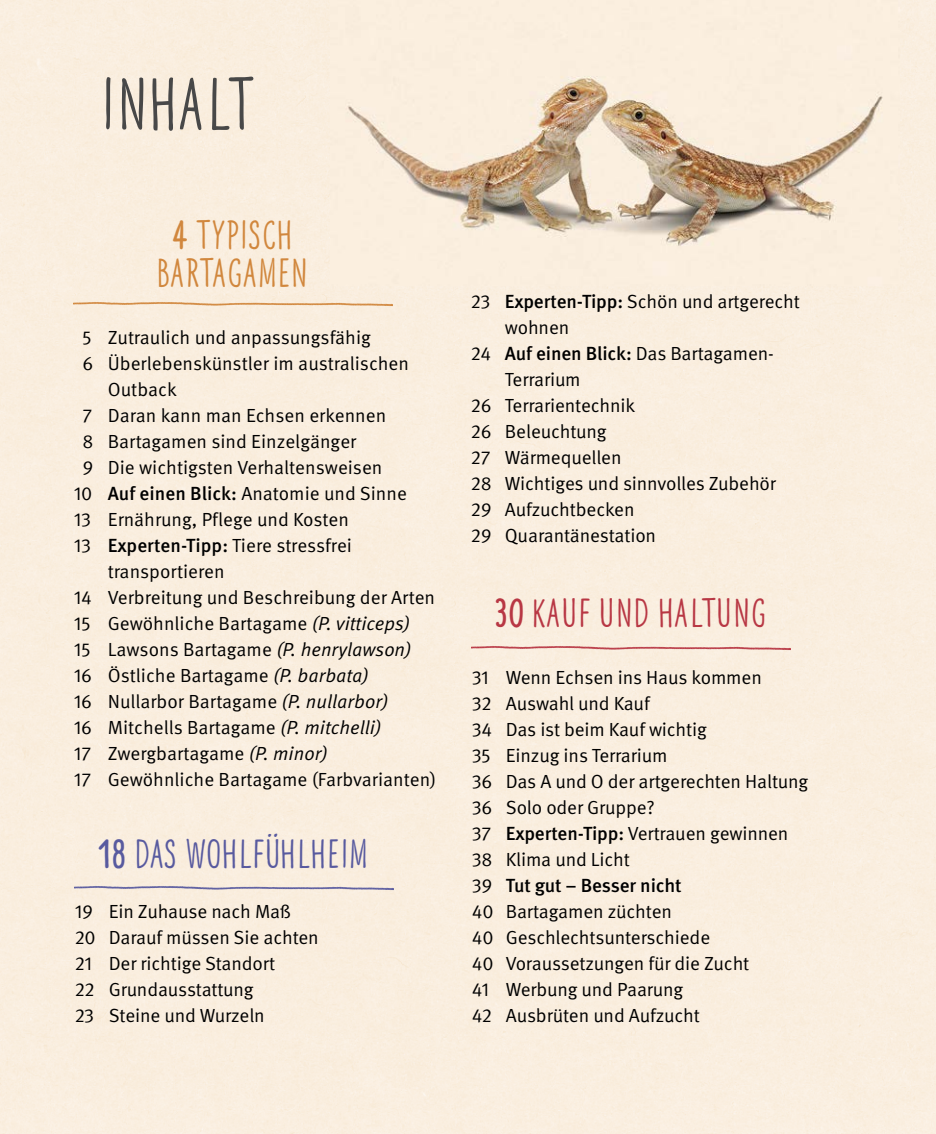
<style>
.page{position:relative;width:936px;height:1134px;background:#fff}
.page>*{position:absolute;margin:0;border:0;box-sizing:border-box;transform-origin:0 0}
.t1{font:700 65.8px "Frieda";letter-spacing:.015em;color:#484848}
.t2{font:700 36px/38px "Frieda";letter-spacing:.015em;color:#d1873d;text-align:center}
.t3{font:700 36px "Frieda";letter-spacing:.015em;color:#585a9f}
.t4{font:700 36px "Frieda";letter-spacing:.015em;color:#b83744}
.t5{font:19px/26px "Meta OT Norm";letter-spacing:-.01em;color:#000}
.t6{font:500 19px "Meta OT";letter-spacing:-.01em;color:#000}
.s1{font-weight:900}
.s2{font-family:"Meta OT";font-weight:500}
.s3{font-family:"Meta OT Norm Ita"}
.s4{font-family:"Meta OT Norm";font-weight:400}
</style>
<div class="page">
<div style="left:0;top:0;width:935px;height:1134px;background:#faeedf"></div>
<img style="left:74px;top:286px;width:319px;height:35px">
<img style="left:75px;top:870px;width:319px;height:35px">
<img style="left:471px;top:630px;width:319px;height:35px">
<img style="left:330px;top:0;width:569px;height:286px">
<h1 class="t1" style="left:100px;top:62px;width:155px">INHALT</h1>
<h2 class="t2" style="left:157px;top:217px;width:153px"><span class="s1">4</span> TYPISCH<br>BARTAGAMEN</h2>
<p class="t5" style="left:82px;top:325px;width:290px">5 Zutraulich und anpassungsfähig</p>
<p class="t5" style="left:82px;top:351px;width:328px">6 Überlebenskünstler im australischen</p>
<p class="t5" style="left:108px;top:377px;width:71px">Outback</p>
<p class="t5" style="left:82px;top:403px;width:305px">7 Daran kann man Echsen erkennen</p>
<p class="t5" style="left:82px;top:429px;width:275px">8 Bartagamen sind Einzelgänger</p>
<p class="t5" style="left:82px;top:455px;width:301px">9 Die wichtigsten Verhaltensweisen</p>
<p class="t5" style="left:74px;top:481px;width:335px">10 <span class="s2">Auf einen Blick:</span> Anatomie und Sinne</p>
<p class="t5" style="left:74px;top:507px;width:277px">13 Ernährung, Pflege und Kosten</p>
<p class="t5" style="left:74px;top:533px;width:280px">13 <span class="s2">Experten-Tipp:</span> Tiere stressfrei</p>
<p class="t5" style="left:108px;top:559px;width:118px">transportieren</p>
<p class="t5" style="left:74px;top:585px;width:363px">14 Verbreitung und Beschreibung der Arten</p>
<p class="t5" style="left:74px;top:611px;width:338px">15 Gewöhnliche Bartagame <span class="s3">(P. vitticeps)</span></p>
<p class="t5" style="left:74px;top:637px;width:339px">15 Lawsons Bartagame <span class="s3">(P. henrylawson)</span></p>
<p class="t5" style="left:74px;top:663px;width:296px">16 Östliche Bartagame <span class="s3">(P. barbata)</span></p>
<p class="t5" style="left:74px;top:689px;width:316px">16 Nullarbor Bartagame <span class="s3">(P. nullarbor)</span></p>
<p class="t5" style="left:74px;top:715px;width:309px">16 Mitchells Bartagame <span class="s3">(P. mitchelli)</span></p>
<p class="t5" style="left:74px;top:741px;width:256px">17 Zwergbartagame <span class="s3">(P. minor)</span></p>
<p class="t5" style="left:74px;top:767px;width:364px">17 Gewöhnliche Bartagame (Farbvarianten)</p>
<h2 class="t3" style="left:98px;top:831px;width:272px"><span class="s1">18</span> DAS WOHLFÜHLHEIM</h2>
<p class="t5" style="left:75px;top:899px;width:246px">19 Ein Zuhause nach Maß<br>20 Darauf müssen Sie achten<br>21 Der richtige Standort<br>22 Grundausstattung<br>23 Steine und Wurzeln</p>
<p class="t5" style="left:471px;top:288px;width:330px">23 <span class="s2">Experten-Tipp:</span> Schön und artgerecht</p>
<p class="t5" style="left:505px;top:314px;width:66px">wohnen</p>
<p class="t5" style="left:471px;top:340px;width:304px">24 <span class="s2">Auf einen Blick:</span> Das Bartagamen-</p>
<p class="t5" style="left:505px;top:366px;width:77px">Terrarium</p>
<p class="t5" style="left:471px;top:392px;width:166px">26 Terrarientechnik</p>
<p class="t5" style="left:471px;top:418px;width:137px">26 Beleuchtung</p>
<p class="t5" style="left:471px;top:444px;width:152px">27 Wärmequellen</p>
<p class="t5" style="left:471px;top:470px;width:307px">28 Wichtiges und sinnvolles Zubehör</p>
<p class="t5" style="left:471px;top:496px;width:165px">29 Aufzuchtbecken</p>
<p class="t5" style="left:471px;top:522px;width:187px">29 Quarantänestation</p>
<h2 class="t4" style="left:494px;top:590px;width:273px"><span class="s1">30</span> KAUF UND HALTUNG</h2>
<p class="t5" style="left:472px;top:665px;width:338px">31 Wenn Echsen ins Haus kommen<br>32 Auswahl und Kauf<br>34 Das ist beim Kauf wichtig<br>35 Einzug ins Terrarium<br>36 Das A und O der artgerechten Haltung<br>36 Solo oder Gruppe?<br>37 <span class="s2">Experten-Tipp:</span> Vertrauen gewinnen<br>38 Klima und Licht</p>
<p class="t6" style="left:472px;top:874px;width:211px"><span class="s4">39</span> Tut gut – Besser nicht</p>
<p class="t5" style="left:472px;top:899px;width:279px">40 Bartagamen züchten<br>40 Geschlechtsunterschiede<br>40 Voraussetzungen für die Zucht<br>41 Werbung und Paarung<br>42 Ausbrüten und Aufzucht</p>
</div>
